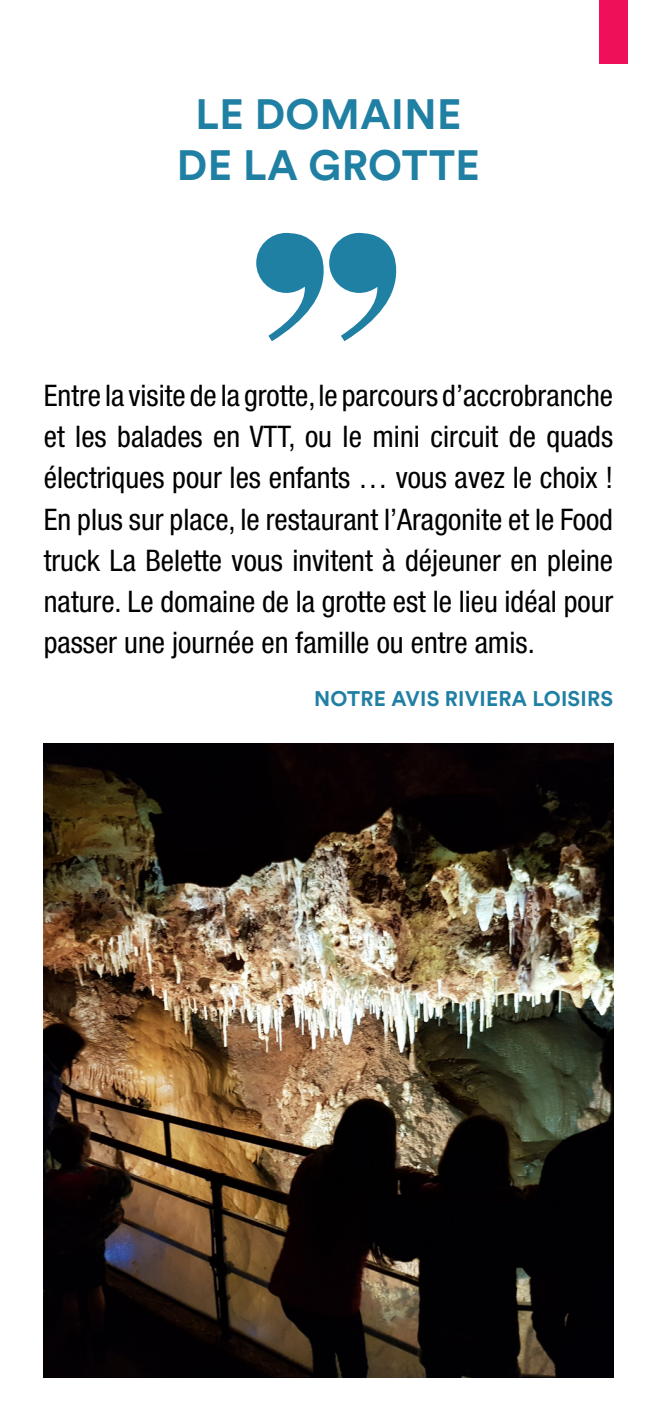
<style>
.page{position:relative;width:657px;height:1421px;background:#fff}
.page>*{position:absolute;margin:0;border:0;box-sizing:border-box;transform-origin:0 0}
.t1{font:700 42px "Circular Std";letter-spacing:.01em;color:#2080a4}
.t2{font:condensed 29.75px/41.1px "Helvetica Neue LT Pro";color:#000;text-align:justify}
.t3{font:700 21px "Circular Std";letter-spacing:.01em;color:#2080a4}
</style>
<div class="page">
<img style="left:44px;top:744px;width:568px;height:633px">
<svg style="left:329px;top:233px;width:67px;height:108px"></svg>
<svg style="left:256px;top:233px;width:67px;height:108px"></svg>
<div style="left:598px;top:0;width:29px;height:63px;background:#ee1059"></div>
<p class="t1" style="left:195px;top:88px;width:267px">LE DOMAINE</p>
<p class="t1" style="left:177px;top:138px;width:304px">DE LA GROTTE</p>
<p class="t2" style="left:44px;top:375px;width:570px">Entre la visite de la grotte, le parcours d’accrobranche et les balades en VTT, ou le mini circuit de quads électriques pour les enfants … vous avez le choix !<br>En plus sur place, le restaurant l’Aragonite et le Food truck La Belette vous invitent à déjeuner en pleine nature. Le domaine de la grotte est le lieu idéal pour passer une journée en famille ou entre amis.</p>
<p class="t3" style="left:314px;top:685px;width:300px">NOTRE AVIS RIVIERA LOISIRS</p>
</div>
